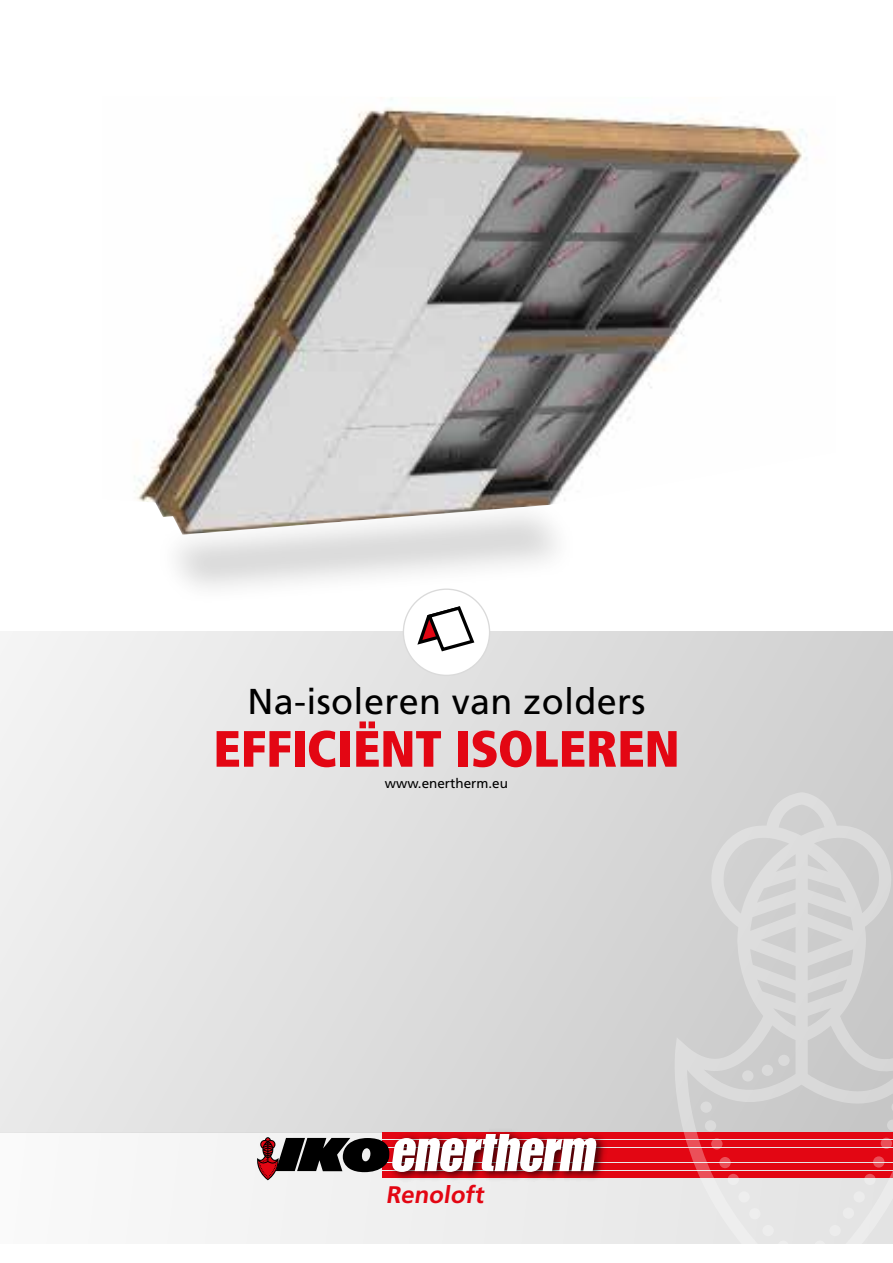
<style>
.page{position:relative;width:893px;height:1263px;background:#fff}
.page>*{position:absolute;margin:0;border:0;box-sizing:border-box;transform-origin:0 0}
.t1{font:900 condensed 51px "Frutiger";color:#e30613}
.t2{font:36px "Frutiger";letter-spacing:.01em;color:#000}
.t3{font:700 24px "Frutiger";color:#e30613}
.t4{font:13.5px "Frutiger";color:#000}
</style>
<div class="page">
<div style="left:152px;top:494px;width:430px;height:113px;background:#000;opacity:.3"></div>
<div style="left:0;top:631px;width:893px;height:502px;background:linear-gradient(to right,#eee,#cecece)"></div>
<div style="left:0;top:1133px;width:893px;height:111px;background:#f4f4f4"></div>
<div style="left:403px;top:589px;width:87px;height:86px;background:#fff;border-radius:50%"></div>
<svg style="left:417px;top:606px;width:58px;height:46px"></svg>
<div style="left:382px;top:1171px;width:511px;height:6px;background:#e30613"></div>
<div style="left:382px;top:1163px;width:511px;height:7px;background:#e30613"></div>
<div style="left:382px;top:1156px;width:511px;height:6px;background:#e30613"></div>
<div style="left:382px;top:1148px;width:511px;height:6px;background:#e30613"></div>
<div style="left:382px;top:1140px;width:511px;height:6px;background:#e30613"></div>
<div style="left:382px;top:1133px;width:511px;height:6px;background:#e30613"></div>
<img style="left:385px;top:1125px;width:225px;height:57px">
<svg style="left:257px;top:1134px;width:340px;height:46px"></svg>
<svg style="left:671px;top:792px;width:222px;height:452px"></svg>
<img style="left:134px;top:98px;width:674px;height:437px">
<p class="t2" style="left:247px;top:680px;width:400px">Na-isoleren van zolders</p>
<h1 class="t1" style="left:213px;top:718px;width:468px">EFFICIËNT ISOLEREN</h1>
<p class="t4" style="left:385px;top:776px;width:125px">www.enertherm.eu</p>
<p class="t3" style="left:386px;top:1180px;width:103px">Renoloft</p>
</div>
